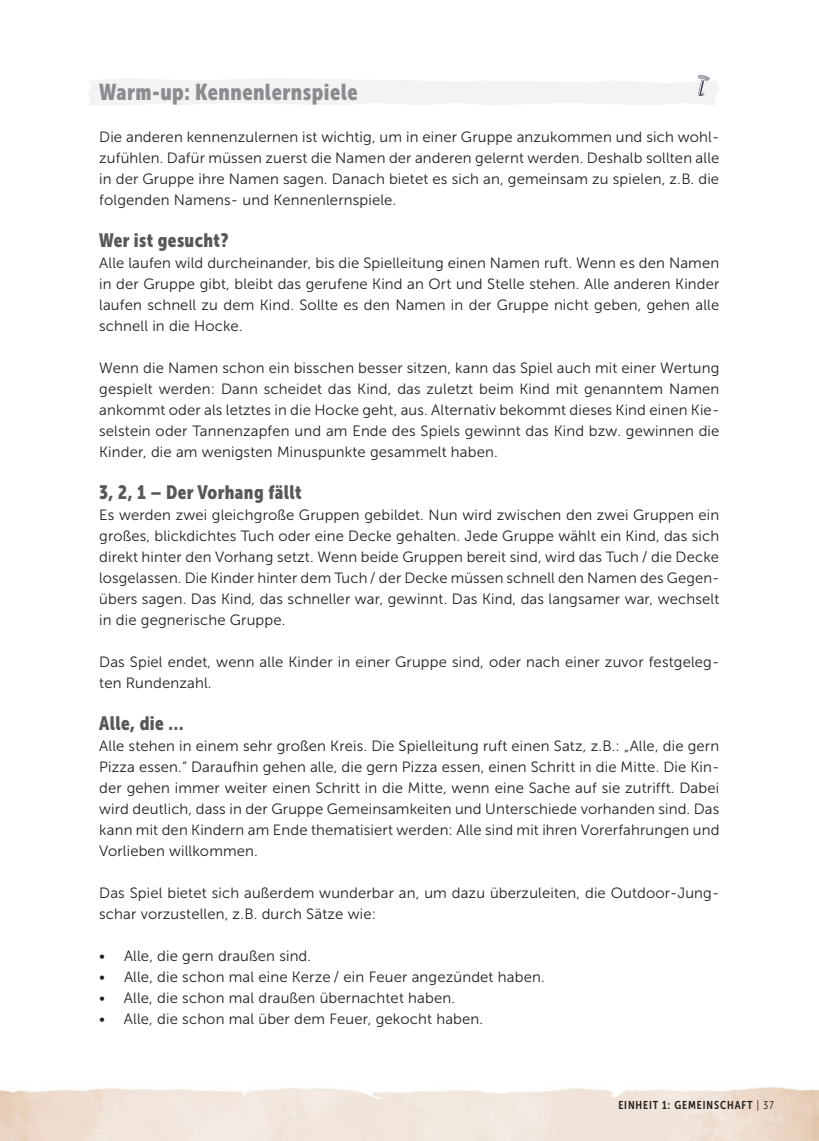
<style>
.page{position:relative;width:819px;height:1141px;background:#fff}
.page>*{position:absolute;margin:0;border:0;box-sizing:border-box;transform-origin:0 0}
.t1{font:22.75px "Museo Sans Cond 900";letter-spacing:.02em;color:#8a8c8f}
.t2{font:19.25px "Museo Sans Cond 900";letter-spacing:.02em;color:#57585a}
.t3{font:14.88px/21px "Museo Sans 300";letter-spacing:.01em;color:#231f20;text-align:justify}
.t4{font:11.38px "Museo Sans Cond 700";letter-spacing:.08em;color:#231f20}
.s1{font-family:"Museo Sans Cond 300"}
</style>
<div class="page">
<svg style="left:88px;top:75px;width:631px;height:30px"></svg>
<h1 class="t1" style="left:99px;top:84px;width:260px">Warm-up: Kennenlernspiele</h1>
<p class="t3" style="left:99px;top:128px;width:622px">Die anderen kennenzulernen ist wichtig, um in einer Gruppe anzukommen und sich wohl&shy;zufühlen. Dafür müssen zuerst die Namen der anderen gelernt werden. Deshalb sollten alle in der Gruppe ihre Namen sagen. Danach bietet es sich an, gemeinsam zu spielen, z.-B. die folgenden Namens- und Kennenlernspiele.</p>
<p class="t2" style="left:99px;top:234px;width:131px">Wer ist gesucht?</p>
<p class="t3" style="left:99px;top:254px;width:622px">Alle laufen wild durcheinander, bis die Spielleitung einen Namen ruft. Wenn es den Namen in der Gruppe gibt, bleibt das gerufene Kind an Ort und Stelle stehen. Alle anderen Kinder laufen schnell zu dem Kind. Sollte es den Namen in der Gruppe nicht geben, gehen alle schnell in die Hocke.</p>
<p class="t3" style="left:99px;top:359px;width:622px">Wenn die Namen schon ein bisschen besser sitzen, kann das Spiel auch mit einer Wertung gespielt werden: Dann scheidet das Kind, das zuletzt beim Kind mit genanntem Namen ankommt oder als letztes in die Hocke geht, aus. Alternativ bekommt dieses Kind einen Kie&shy;selstein oder Tannenzapfen und am Ende des Spiels gewinnt das Kind bzw. gewinnen die Kinder, die am wenigsten Minuspunkte gesammelt haben.</p>
<p class="t2" style="left:99px;top:486px;width:204px">3, 2, 1 – Der Vorhang fällt</p>
<p class="t3" style="left:99px;top:506px;width:622px">Es werden zwei gleichgroße Gruppen gebildet. Nun wird zwischen den zwei Gruppen ein großes, blickdichtes Tuch oder eine Decke gehalten. Jede Gruppe wählt ein Kind, das sich direkt hinter den Vorhang setzt. Wenn beide Gruppen bereit sind, wird das Tuch / die Decke losgelassen. Die Kinder hinter dem Tuch / der Decke müssen schnell den Namen des Gegen&shy;übers sagen. Das Kind, das schneller war, gewinnt. Das Kind, das langsamer war, wechselt in die gegnerische Gruppe.</p>
<p class="t3" style="left:99px;top:653px;width:622px">Das Spiel endet, wenn alle Kinder in einer Gruppe sind, oder nach einer zuvor festgeleg&shy;ten Rundenzahl.</p>
<p class="t2" style="left:99px;top:717px;width:86px">Alle, die …</p>
<p class="t3" style="left:99px;top:737px;width:622px">Alle stehen in einem sehr großen Kreis. Die Spielleitung ruft einen Satz, z.-B.: „Alle, die gern Pizza essen.“ Daraufhin gehen alle, die gern Pizza essen, einen Schritt in die Mitte. Die Kin&shy;der gehen immer weiter einen Schritt in die Mitte, wenn eine Sache auf sie zutrifft. Dabei wird deutlich, dass in der Gruppe Gemeinsamkeiten und Unterschiede vorhanden sind. Das kann mit den Kindern am Ende thematisiert werden: Alle sind mit ihren Vorerfahrungen und Vorlieben willkommen.</p>
<p class="t3" style="left:99px;top:884px;width:622px">Das Spiel bietet sich außerdem wunderbar an, um dazu überzuleiten, die Outdoor-Jung&shy;schar vorzustellen, z.-B. durch Sätze wie:</p>
<p class="t3" style="left:99px;top:947px;width:214px">• Alle, die gern draußen sind.</p>
<p class="t3" style="left:99px;top:968px;width:447px">• Alle, die schon mal eine Kerze / ein Feuer angezündet haben.</p>
<p class="t3" style="left:99px;top:989px;width:357px">• Alle, die schon mal draußen übernachtet haben.</p>
<p class="t3" style="left:99px;top:1010px;width:385px">• Alle, die schon mal über dem Feuer, gekocht haben.</p>
<p class="t4" style="left:618px;top:1101px;width:157px">EINHEIT 1: GEMEINSCHAFT <span class="s1">| 37</span></p>
</div>
